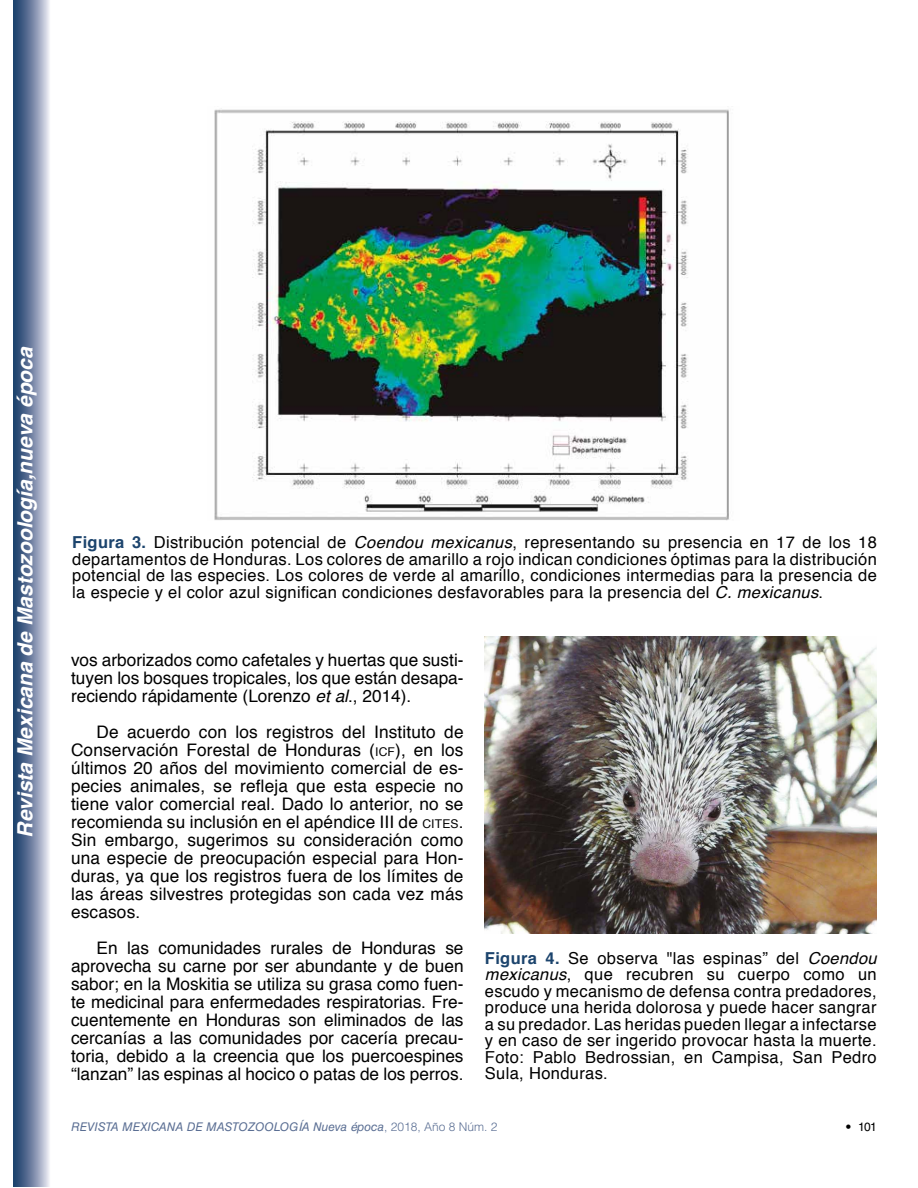
<style>
.page{position:relative;width:918px;height:1188px;background:#fff}
.page>*{position:absolute;margin:0;border:0;box-sizing:border-box;transform-origin:0 0}
.t1{font:italic 700 21px "Helvetica";color:#fff}
.t2{font:17.25px/18px "Helvetica";color:#000;text-align:justify}
.t3{font:16.5px/16.5px "Helvetica";letter-spacing:.02em;color:#000;text-align:justify}
.t4{font:italic 12px "Helvetica LT Std";color:#5a6e93}
.t5{font:12px "Helvetica LT Std";color:#000}
.s1{font-weight:700;color:#1c446d}
.s2{font-style:italic}
.s3{font-size:12.15px}
.s4{font-weight:300;font-style:normal}
.s5{font-weight:300}
</style>
<div class="page">
<svg style="left:13px;top:0;width:37px;height:1186px;background:#7789a7"></svg>
<img style="left:214px;top:108px;width:515px;height:413px">
<img style="left:485px;top:637px;width:391px;height:296px">
<p class="t1" style="left:8px;top:838px;width:493px;rotate:-90deg">Revista Mexicana de Mastozoología,nueva época</p>
<p class="t3" style="left:72px;top:535px;width:806px"><span class="s1">Figura 3.</span> Distribución potencial de <span class="s2">Coendou mexicanus</span>, representando su presencia en 17 de los 18 departamentos de Honduras. Los colores de amarillo a rojo indican condiciones óptimas para la distribución potencial de las especies. Los colores de verde al amarillo, condiciones intermedias para la presencia de la especie y el color azul significan condiciones desfavorables para la presencia del <span class="s2">C. mexicanus</span>.</p>
<p class="t2" style="left:71px;top:651px;width:394px">vos arborizados como cafetales y huertas que susti&shy;tuyen los bosques tropicales, los que están desapa&shy;reciendo rápidamente (Lorenzo <span class="s2">et al</span>., 2014).</p>
<p class="t2" style="left:71px;top:723px;width:394px;text-indent:26px">De acuerdo con los registros del Instituto de Conservación Forestal de Honduras (<span class="s3">ICF</span>), en los últimos 20 años del movimiento comercial de es&shy;pecies animales, se refleja que esta especie no tiene valor comercial real. Dado lo anterior, no se recomienda su inclusión en el apéndice III de <span class="s3">CITES</span>.<br>Sin embargo, sugerimos su consideración como una especie de preocupación especial para Hon&shy;duras, ya que los registros fuera de los límites de las áreas silvestres protegidas son cada vez más escasos.</p>
<p class="t2" style="left:71px;top:939px;width:394px;text-indent:26px">En las comunidades rurales de Honduras se aprovecha su carne por ser abundante y de buen sabor; en la Moskitia se utiliza su grasa como fuen&shy;te medicinal para enfermedades respiratorias. Fre&shy;cuentemente en Honduras son eliminados de las cercanías a las comunidades por cacería precau&shy;toria, debido a la creencia que los puercoespines “lanzan” las espinas al hocico o patas de los perros.</p>
<p class="t3" style="left:485px;top:950px;width:393px"><span class="s1">Figura 4.</span> Se observa "las espinas” del <span class="s2">Coendou mexicanus</span>, que recubren su cuerpo como un escudo y mecanismo de defensa contra predadores, produce una herida dolorosa y puede hacer sangrar a su predador. Las heridas pueden llegar a infectarse y en caso de ser ingerido provocar hasta la muerte.<br>Foto: Pablo Bedrossian, en Campisa, San Pedro Sula, Honduras.</p>
<p class="t4" style="left:71px;top:1120px;width:428px">REVISTA MEXICANA DE MASTOZOOLOGÍA Nueva época<span class="s4">, 2018, Año 8 Núm. 2</span></p>
<p class="t5" style="left:846px;top:1120px;width:33px"><span class="s5">•</span> 101</p>
</div>
